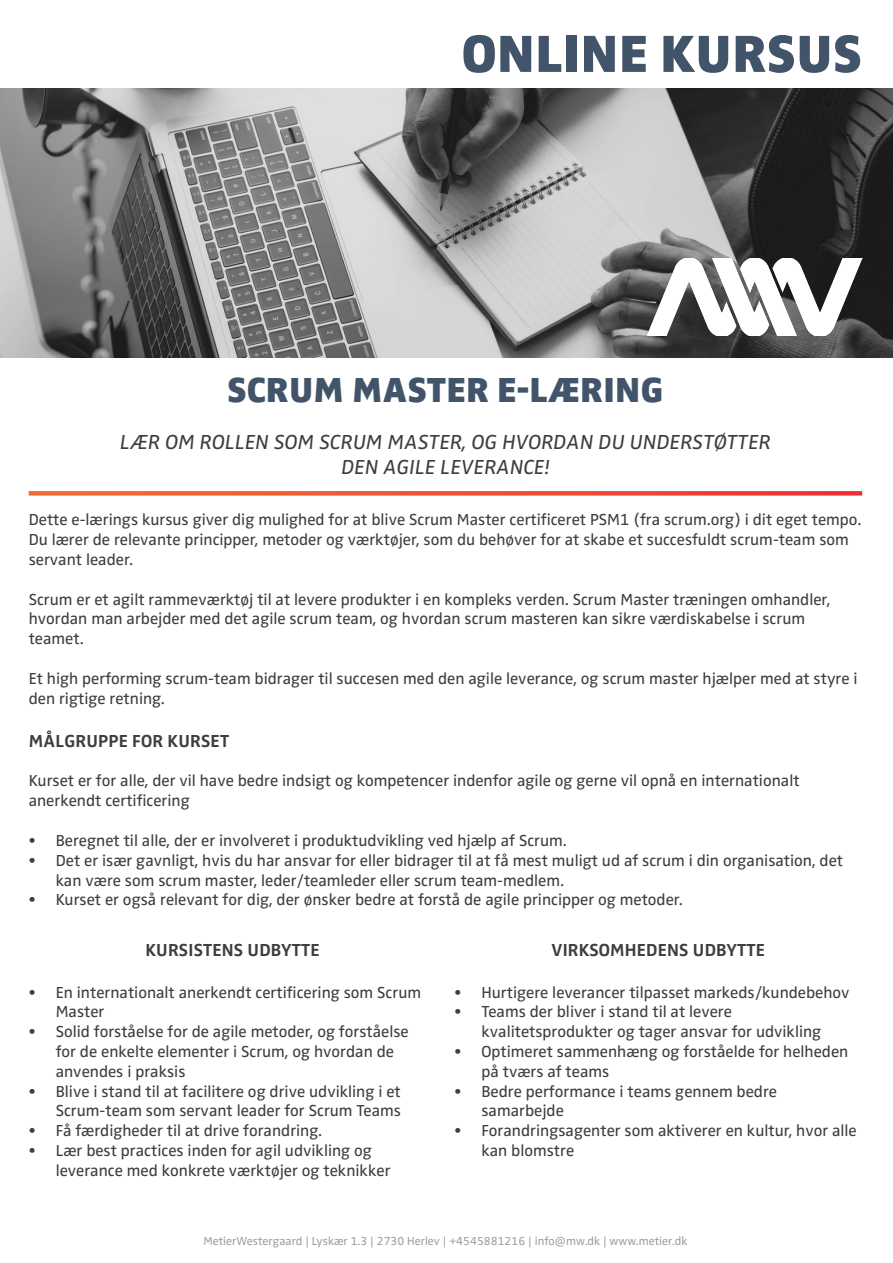
<style>
.page{position:relative;width:893px;height:1263px;background:#fff}
.page>*{position:absolute;margin:0;border:0;box-sizing:border-box;transform-origin:0 0}
.t1{font:900 54px "Zwo OT";letter-spacing:.01em;color:#415469}
.Heading{font:900 36px "Zwo OT";letter-spacing:.01em;color:#415469}
.Subtitle{font:italic 21px "Zwo OT";letter-spacing:.01em;color:#3c3e40}
.Body_Header{font:700 18px "Zwo OT";letter-spacing:.01em;color:#3c3e40}
.Body{font:16.5px/19.8px "Zwo OT";color:#3c3e40}
.t2{font:12px "Zwo OT";color:#9da0a1}
</style>
<div class="page">
<img style="left:0;top:89px;width:893px;height:268px">
<img style="left:647px;top:258px;width:215px;height:78px">
<svg style="left:29px;top:491px;width:833px;height:5px;background:#f16146"></svg>
<p class="t1" style="left:462px;top:21px;width:401px">ONLINE KURSUS</p>
<p class="Heading" style="left:228px;top:368px;width:437px">SCRUM MASTER E-LÆRING</p>
<p class="Subtitle" style="left:120px;top:430px;width:652px">LÆR OM ROLLEN SOM SCRUM MASTER, OG HVORDAN DU UNDERSTØTTER</p>
<p class="Subtitle" style="left:341px;top:455px;width:210px">DEN AGILE LEVERANCE!</p>
<p class="Body" style="left:29px;top:510px;width:834px">Dette e-lærings kursus giver dig mulighed for at blive Scrum Master certificeret PSM1 (fra scrum.org) i dit eget tempo.<br>Du lærer de relevante principper, metoder og værktøjer, som du behøver for at skabe et succesfuldt scrum-team som servant leader.</p>
<p class="Body" style="left:29px;top:590px;width:803px">Scrum er et agilt rammeværktøj til at levere produkter i en kompleks verden. Scrum Master træningen omhandler, hvordan man arbejder med det agile scrum team, og hvordan scrum masteren kan sikre værdiskabelse i scrum teamet.</p>
<p class="Body" style="left:29px;top:669px;width:830px">Et high performing scrum-team bidrager til succesen med den agile leverance, og scrum master hjælper med at styre i den rigtige retning.</p>
<p class="Body_Header" style="left:29px;top:730px;width:202px">MÅLGRUPPE FOR KURSET</p>
<p class="Body" style="left:29px;top:771px;width:772px">Kurset er for alle, der vil have bedre indsigt og kompetencer indenfor agile og gerne vil opnå en internationalt anerkendt certificering</p>
<p class="Body" style="left:29px;top:831px;width:540px">• Beregnet til alle, der er involveret i produktudvikling ved hjælp af Scrum.</p>
<p class="Body" style="left:56px;top:851px;width:789px;text-indent:-27px">• Det er især gavnligt, hvis du har ansvar for eller bidrager til at få mest muligt ud af scrum i din organisation, det kan være som scrum master, leder/teamleder eller scrum team-medlem.</p>
<p class="Body" style="left:29px;top:890px;width:656px">• Kurset er også relevant for dig, der ønsker bedre at forstå de agile principper og metoder.</p>
<p class="Body_Header" style="left:145px;top:939px;width:176px">KURSISTENS UDBYTTE</p>
<p class="Body" style="left:56px;top:982px;width:367px;text-indent:-27px">• En internationalt anerkendt certificering som Scrum<br>Master</p>
<p class="Body" style="left:56px;top:1022px;width:355px;text-indent:-27px">• Solid forståelse for de agile metoder, og forståelse for de enkelte elementer i Scrum, og hvordan de anvendes i praksis</p>
<p class="Body" style="left:29px;top:1081px;width:374px;text-align:right">• Blive i stand til at facilitere og drive udvikling i et<br>Scrum-team som servant leader for Scrum Teams</p>
<p class="Body" style="left:29px;top:1121px;width:295px">• Få færdigheder til at drive forandring.</p>
<p class="Body" style="left:56px;top:1141px;width:336px;text-indent:-27px">• Lær best practices inden for agil udvikling og leverance med konkrete værktøjer og teknikker</p>
<p class="Body_Header" style="left:552px;top:939px;width:215px">VIRKSOMHEDENS UDBYTTE</p>
<p class="Body" style="left:454px;top:982px;width:397px">• Hurtigere leverancer tilpasset markeds/kundebehov</p>
<p class="Body" style="left:481px;top:1002px;width:341px;text-indent:-27px">• Teams der bliver i stand til at levere kvalitetsprodukter og tager ansvar for udvikling</p>
<p class="Body" style="left:481px;top:1042px;width:368px;text-indent:-27px">• Optimeret sammenhæng og forståelde for helheden på tværs af teams</p>
<p class="Body" style="left:481px;top:1081px;width:297px;text-indent:-27px">• Bedre performance i teams gennem bedre samarbejde</p>
<p class="Body" style="left:481px;top:1121px;width:377px;text-indent:-27px">• Forandringsagenter som aktiverer en kultur, hvor alle kan blomstre</p>
<p class="t2" style="left:203px;top:1234px;width:486px">MetierWestergaard | Lyskær 1.3 | 2730 Herlev | +4545881216 | info@mw.dk | www.metier.dk</p>
</div>
